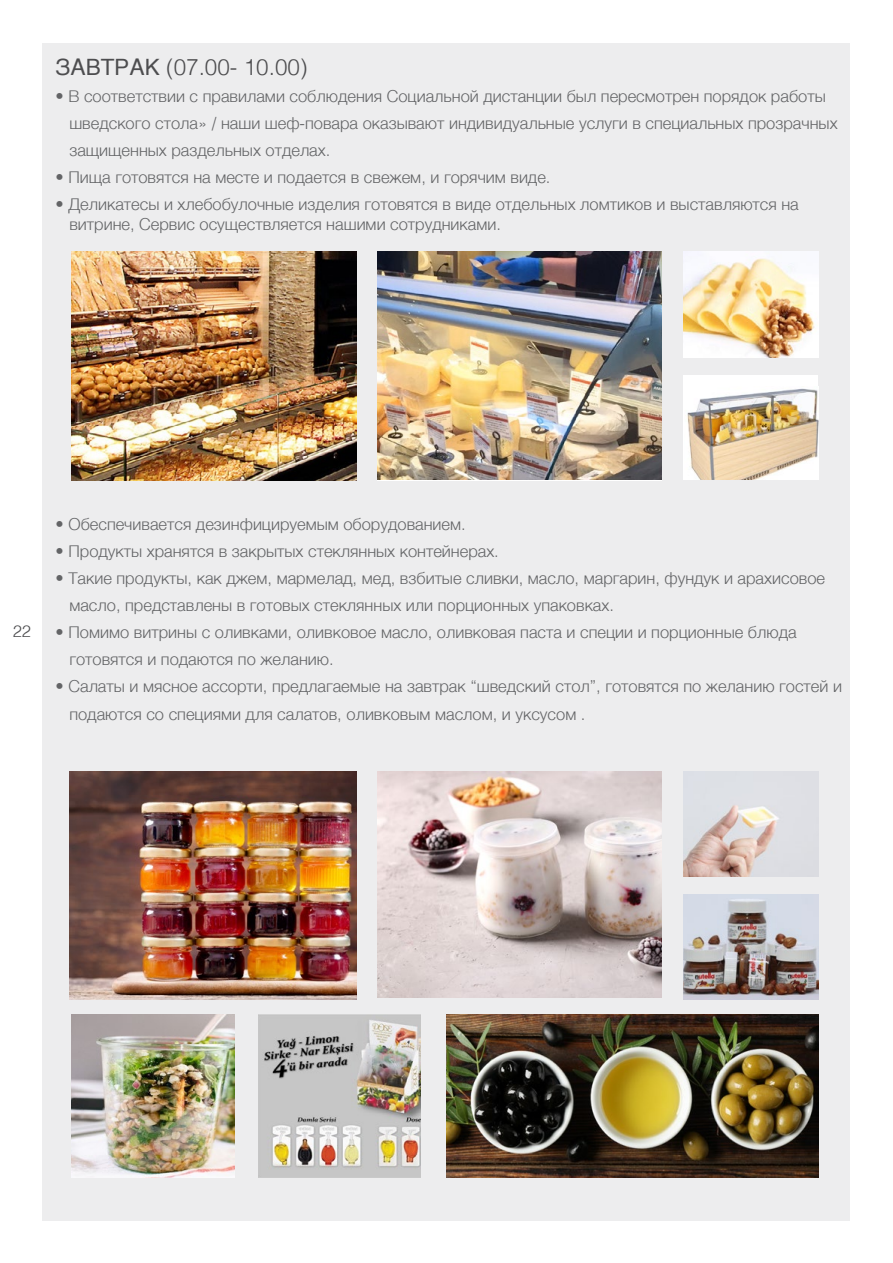
<style>
.page{position:relative;width:893px;height:1263px;background:#fff}
.page>*{position:absolute;margin:0;border:0;box-sizing:border-box;transform-origin:0 0}
.t1{font:300 22.5px "Helvetica";color:#4d4d4f}
.t2{font:300 16.5px/27px "Helvetica";color:#636466}
.t3{font:300 16.5px "Helvetica";color:#4d4d4f}
.s1{font-weight:400}
</style>
<div class="page">
<div style="left:43px;top:43px;width:807px;height:1177px;background:#ededee"></div>
<img style="left:72px;top:252px;width:284px;height:228px">
<img style="left:258px;top:1014px;width:163px;height:163px">
<img style="left:72px;top:1014px;width:163px;height:163px">
<div style="left:683px;top:375px;width:135px;height:105px;background:#fff"></div>
<img style="left:687px;top:388px;width:131px;height:92px">
<img style="left:683px;top:252px;width:135px;height:105px">
<img style="left:378px;top:252px;width:284px;height:227px">
<img style="left:70px;top:771px;width:286px;height:228px">
<img style="left:378px;top:771px;width:284px;height:227px">
<img style="left:683px;top:771px;width:135px;height:105px">
<img style="left:683px;top:894px;width:135px;height:105px">
<img style="left:446px;top:1014px;width:372px;height:163px">
<h1 class="t1" style="left:56px;top:48px;width:253px"><span class="s1">ЗАВТРАК</span> (07.00- 10.00)</h1>
<p class="t2" style="left:69px;top:82px;width:770px;text-indent:-14px">• В соответствии с правилами соблюдения Социальной дистанции был пересмотрен порядок работы шведского стола» / наши шеф-повара оказывают индивидуальные услуги в специальных прозрачных защищенных раздельных отделах.</p>
<p class="t2" style="left:56px;top:162px;width:496px">• Пища готовятся на месте и подается в свежем, и горячим виде.</p>
<p class="t2" style="left:69px;top:193px;width:731px;line-height:19.5px;text-indent:-14px">• Деликатесы и хлебобулочные изделия готовятся в виде отдельных ломтиков и выставляются на витрине, Сервис осуществляется нашими сотрудниками.</p>
<p class="t3" style="left:13px;top:617px;width:20px">22</p>
<p class="t2" style="left:56px;top:509px;width:412px">• Обеспечивается дезинфицируемым оборудованием.</p>
<p class="t2" style="left:56px;top:536px;width:445px">• Продукты хранятся в закрытых стеклянных контейнерах.</p>
<p class="t2" style="left:69px;top:563px;width:757px;text-indent:-14px">• Такие продукты, как джем, мармелад, мед, взбитые сливки, масло, маргарин, фундук и арахисовое масло, представлены в готовых стеклянных или порционных упаковках.</p>
<p class="t2" style="left:69px;top:617px;width:729px;text-indent:-14px">• Помимо витрины с оливками, оливковое масло, оливковая паста и специи и порционные блюда готовятся и подаются по желанию.</p>
<p class="t2" style="left:69px;top:670px;width:774px;line-height:28.5px;text-indent:-14px">• Салаты и мясное ассорти, предлагаемые на завтрак “шведский стол”, готовятся по желанию гостей и подаются со специями для салатов, оливковым маслом, и уксусом .</p>
</div>
